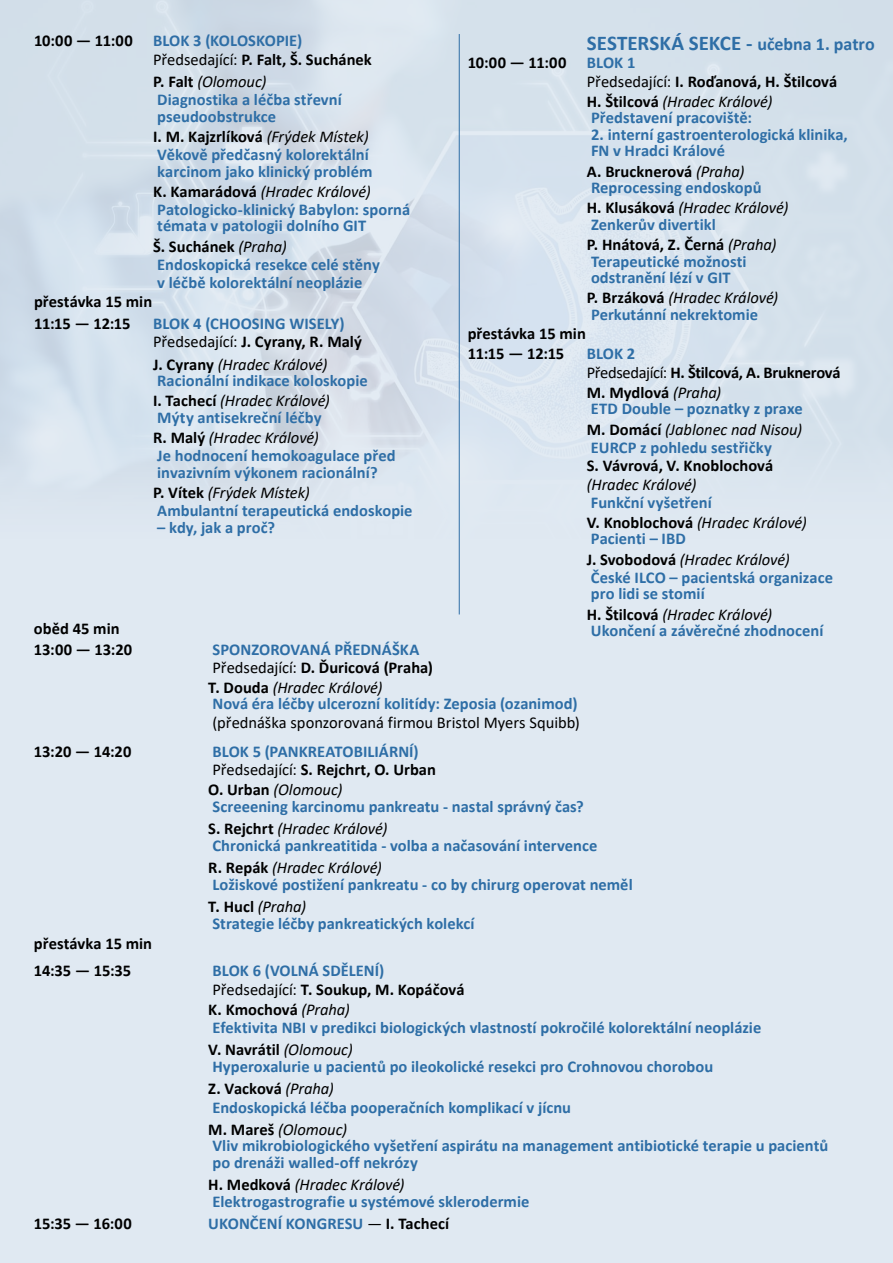
<style>
.page{position:relative;width:893px;height:1263px;background:#e0e9f2}
.page>*{position:absolute;margin:0;border:0;box-sizing:border-box;transform-origin:0 0}
.t1{font:700 21px "Calibri";color:#2e6ea6}
.t2{font:700 16.5px/16.5px "Calibri";color:#2e6ea6}
.t3{font:700 16.5px/18.1px "Calibri";color:#000}
.t4{font:italic 16.5px/20.2px "Calibri";letter-spacing:-.005em;color:#000}
.t5{font:16.5px "Calibri";color:#000}
.s1{color:#2e6ea6}
.s2{font-weight:400}
.s3{color:#000}
.s4{font-weight:400;font-style:italic;color:#000}
.s5{font-weight:400;color:#000}
.s6{font-size:18px}
.s7{font-weight:700;font-style:normal;color:#2e6ea6}
.s8{font-weight:700;font-style:normal}
</style>
<div class="page">
<hr style="left:459px;top:34px;width:1px;height:580px;background:#2e6ea6">
<p class="t3" style="left:153px;top:32px;width:220px;text-indent:-119px">10:00 — 11:00 <span class="s1">BLOK 3 (KOLOSKOPIE)<br></span><span class="s2">Předsedající:</span> P. Falt, Š. Suchánek</p>
<p class="t2" style="left:153px;top:72px;width:190px;line-height:18.1px"><span class="s3">P. Falt</span> <span class="s4">(Olomouc)<br></span>Diagnostika a léčba střevní</p>
<p class="t2" style="left:153px;top:106px;width:217px;line-height:20.2px">pseudoobstrukce<br><span class="s3">I. M. Kajzrlíková</span> <span class="s4">(Frýdek Místek)</span></p>
<p class="t2" style="left:157px;top:146px;width:217px">Věkově předčasný kolorektální karcinom jako klinický problém</p>
<p class="t2" style="left:153px;top:182px;width:259px;line-height:18.1px"><span class="s3">K. Kamarádová</span> <span class="s4">(Hradec Králové)<br></span>Patologicko-klinický Babylon: sporná</p>
<p class="t2" style="left:153px;top:216px;width:215px;line-height:20.2px">témata v patologii dolního GIT<br><span class="s3">Š. Suchánek</span> <span class="s4">(Praha)</span></p>
<p class="t2" style="left:157px;top:255px;width:224px;line-height:18.1px">Endoskopická resekce celé stěny v léčbě kolorektální neoplázie</p>
<p class="t3" style="left:34px;top:290px;width:120px;line-height:22.4px">přestávka 15 min<br>11:15 — 12:15</p>
<p class="t2" style="left:153px;top:314px;width:210px;line-height:18.1px">BLOK 4 (CHOOSING WISELY)<br><span class="s5">Předsedající:</span> <span class="s3">J. Cyrany, R. Malý</span></p>
<p class="t2" style="left:153px;top:356px;width:216px"><span class="s3">J. Cyrany</span> <span class="s4">(Hradec Králové)<br></span>Racionální indikace koloskopie</p>
<p class="t2" style="left:153px;top:392px;width:178px"><span class="s3">I. Tachecí</span> <span class="s4">(Hradec Králové)<br></span>Mýty antisekreční léčby</p>
<p class="t2" style="left:153px;top:428px;width:244px;line-height:18.1px"><span class="s3">R. Malý</span> <span class="s4">(Hradec Králové)<br></span>Je hodnocení hemokoagulace před</p>
<p class="t2" style="left:153px;top:462px;width:226px;line-height:20.2px">invazivním výkonem racionální?<br><span class="s3">P. Vítek</span> <span class="s4">(Frýdek Místek)</span></p>
<p class="t2" style="left:157px;top:502px;width:257px">Ambulantní terapeutická endoskopie</p>
<p class="t2" style="left:157px;top:519px;width:119px">– kdy, jak a proč?</p>
<p class="t3" style="left:34px;top:620px;width:87px">oběd 45 min</p>
<p class="t1" style="left:587px;top:28px;width:289px">SESTERSKÁ SEKCE - <span class="s6">učebna 1. patro</span></p>
<p class="t3" style="left:587px;top:54px;width:252px;text-indent:-119px">10:00 — 11:00 <span class="s1">BLOK 1<br></span><span class="s2">Předsedající:</span> I. Roďanová, H. Štilcová</p>
<p class="t2" style="left:587px;top:93px;width:187px"><span class="s3">H. Štilcová</span> <span class="s4">(Hradec Králové)<br></span>Představení pracoviště:</p>
<p class="t2" style="left:591px;top:126px;width:258px">2. interní gastroenterologická klinika,<br>FN v Hradci Králové</p>
<p class="t2" style="left:587px;top:163px;width:176px"><span class="s3">A. Brucknerová</span> <span class="s4">(Praha)<br></span>Reprocessing endoskopů</p>
<p class="t2" style="left:587px;top:199px;width:203px"><span class="s3">H. Klusáková</span> <span class="s4">(Hradec Králové)<br></span>Zenkerův divertikl</p>
<p class="t2" style="left:587px;top:236px;width:191px"><span class="s3">P. Hnátová, Z. Černá</span> <span class="s4">(Praha)<br></span>Terapeutické možnosti odstranění lézí v GIT</p>
<p class="t2" style="left:587px;top:289px;width:193px"><span class="s3">P. Brzáková</span> <span class="s4">(Hradec Králové)<br></span>Perkutánní nekrektomie</p>
<p class="t3" style="left:468px;top:323px;width:120px;line-height:20.7px">přestávka 15 min<br>11:15 — 12:15</p>
<p class="t3" style="left:587px;top:345px;width:255px"><span class="s1">BLOK 2<br></span><span class="s2">Předsedající:</span> H. Štilcová, A. Bruknerová</p>
<p class="t2" style="left:587px;top:384px;width:218px"><span class="s3">M. Mydlová</span> <span class="s4">(Praha)<br></span>ETD Double – poznatky z praxe</p>
<p class="t2" style="left:587px;top:420px;width:217px;line-height:18.1px"><span class="s3">M. Domácí</span> <span class="s4">(Jablonec nad Nisou)<br></span>EURCP z pohledu sestřičky</p>
<p class="t3" style="left:587px;top:457px;width:188px">S. Vávrová, V. Knoblochová</p>
<p class="t4" style="left:587px;top:473px;width:111px">(Hradec Králové)</p>
<p class="t2" style="left:587px;top:492px;width:222px;line-height:20.2px">Funkční vyšetření<br><span class="s3">V. Knoblochová</span> <span class="s4">(Hradec Králové)</span></p>
<p class="t4" style="left:587px;top:528px;width:204px"><span class="s7">Pacienti – IBD<br></span><span class="s8">J. Svobodová</span> (Hradec Králové)</p>
<p class="t2" style="left:591px;top:569px;width:243px">České ILCO – pacientská organizace pro lidi se stomií</p>
<p class="t2" style="left:587px;top:606px;width:238px"><span class="s3">H. Štilcová</span> <span class="s4">(Hradec Králové)<br></span>Ukončení a závěrečné zhodnocení</p>
<p class="t3" style="left:34px;top:640px;width:100px">13:00 — 13:20</p>
<p class="t2" style="left:212px;top:640px;width:222px;line-height:18.1px">SPONZOROVANÁ PŘEDNÁŠKA<br><span class="s5">Předsedající:</span> <span class="s3">D. Ďuricová (Praha)</span></p>
<p class="t2" style="left:208px;top:679px;width:371px"><span class="s3">T. Douda</span> <span class="s4">(Hradec Králové)<br></span>Nová éra léčby ulcerozní kolitídy: Zeposia (ozanimod)</p>
<p class="t5" style="left:212px;top:711px;width:369px">(přednáška sponzorovaná firmou Bristol Myers Squibb)</p>
<p class="t3" style="left:34px;top:742px;width:99px">13:20 — 14:20</p>
<p class="t2" style="left:212px;top:742px;width:225px;line-height:18.1px">BLOK 5 (PANKREATOBILIÁRNÍ)<br><span class="s5">Předsedající:</span> <span class="s3">S. Rejchrt, O. Urban</span></p>
<p class="t2" style="left:208px;top:781px;width:377px"><span class="s3">O. Urban</span> <span class="s4">(Olomouc)<br></span>Screeening karcinomu pankreatu - nastal správný čas?</p>
<p class="t2" style="left:208px;top:820px;width:391px"><span class="s3">S. Rejchrt</span> <span class="s4">(Hradec Králové)<br></span>Chronická pankreatitida - volba a načasování intervence</p>
<p class="t2" style="left:208px;top:859px;width:426px"><span class="s3">R. Repák</span> <span class="s4">(Hradec Králové)<br></span>Ložiskové postižení pankreatu - co by chirurg operovat neměl</p>
<p class="t2" style="left:208px;top:898px;width:268px"><span class="s3">T. Hucl</span> <span class="s4">(Praha)<br></span>Strategie léčby pankreatických kolekcí</p>
<p class="t3" style="left:34px;top:930px;width:120px;line-height:27.2px">přestávka 15 min<br>14:35 — 15:35</p>
<p class="t2" style="left:212px;top:962px;width:254px;line-height:18.1px">BLOK 6 (VOLNÁ SDĚLENÍ)<br><span class="s5">Předsedající:</span> <span class="s3">T. Soukup, M. Kopáčová</span></p>
<p class="t2" style="left:208px;top:1000px;width:555px;line-height:18.1px"><span class="s3">K. Kmochová</span> <span class="s4">(Praha)<br></span>Efektivita NBI v predikci biologických vlastností pokročilé kolorektální neoplázie</p>
<p class="t2" style="left:208px;top:1041px;width:507px"><span class="s3">V. Navrátil</span> <span class="s4">(Olomouc)<br></span>Hyperoxalurie u pacientů po ileokolické resekci pro Crohnovou chorobou</p>
<p class="t2" style="left:208px;top:1079px;width:364px;line-height:18.1px"><span class="s3">Z. Vacková</span> <span class="s4">(Praha)<br></span>Endoskopická léčba pooperačních komplikací v jícnu</p>
<p class="t2" style="left:208px;top:1121px;width:622px"><span class="s3">M. Mareš</span> <span class="s4">(Olomouc)<br></span>Vliv mikrobiologického vyšetření aspirátu na management antibiotické terapie u pacientů po drenáži walled-off nekrózy</p>
<p class="t2" style="left:208px;top:1176px;width:323px"><span class="s3">H. Medková</span> <span class="s4">(Hradec Králové)<br></span>Elektrogastrografie u systémové sklerodermie</p>
<p class="t3" style="left:34px;top:1214px;width:99px">15:35 — 16:00</p>
<p class="t2" style="left:208px;top:1215px;width:242px">UKONČENÍ KONGRESU <span class="s4">—</span> <span class="s3">I. Tachecí</span></p>
</div>
